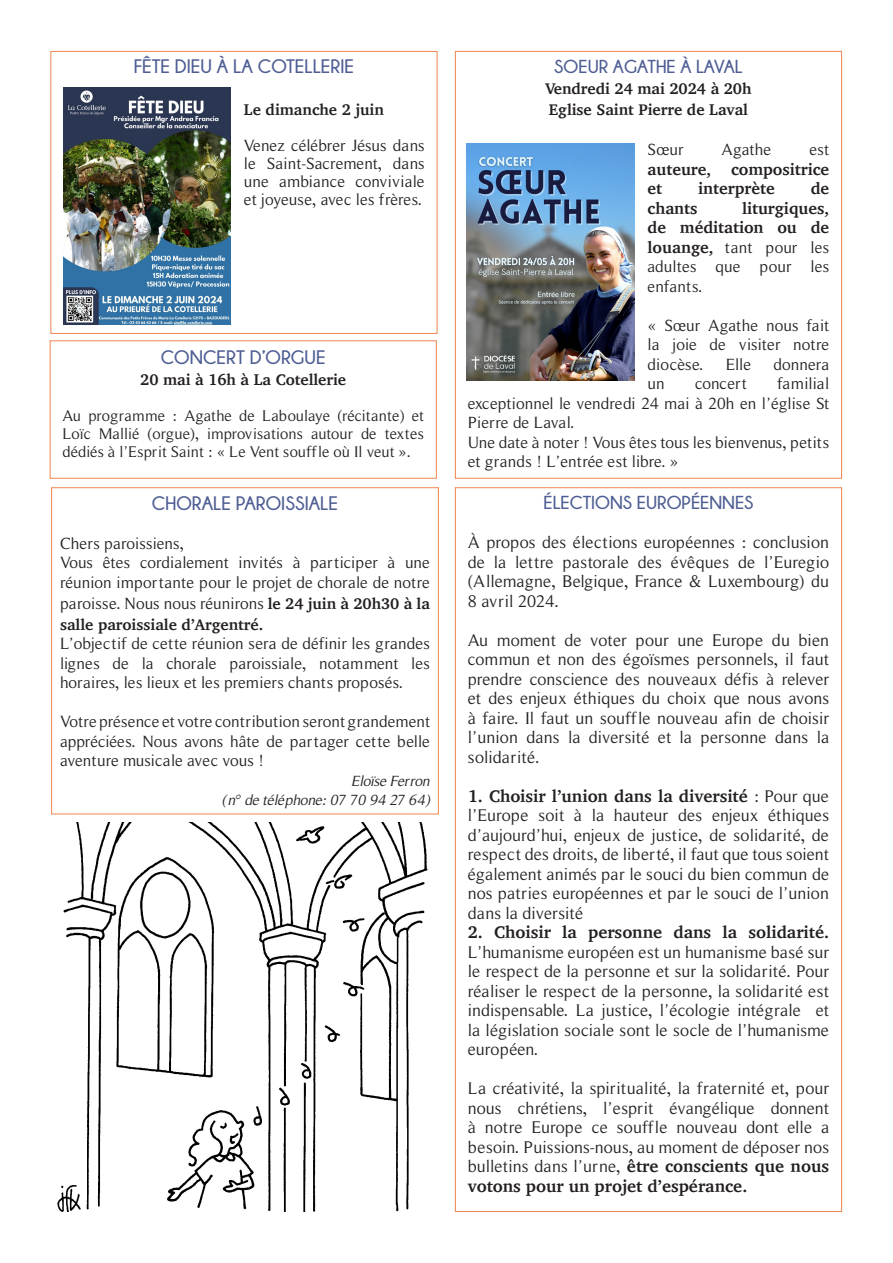
<style>
.page{position:relative;width:893px;height:1263px;background:#fff}
.page>*{position:absolute;margin:0;border:0;box-sizing:border-box;transform-origin:0 0}
.t1{font:700 19.5px "Champagne&Limousines";color:#4f5e94}
.t2{font:700 18.75px "Champagne&Limousines";color:#4f5e94}
.t3{font:17.25px/19.5px "Roman Serif";color:#231f20;text-align:justify}
.t4{font:16.5px/19.5px "Roman Serif";color:#231f20;text-align:justify}
.t5{font:700 16.5px/19.5px "Charter";color:#231f20;text-align:justify}
.t6{font:15.75px/18px "Roman Serif";color:#231f20;text-align:justify}
.t7{font:700 15.75px "Charter";color:#231f20}
.t8{font:italic 15px "Roman Serif";color:#231f20}
.s1{font-family:"Charter";font-weight:700;font-size:15.75px}
.s2{font-family:"Roman Serif";font-weight:400}
.s3{font-family:"Charter";font-weight:700}
</style>
<div class="page">
<div style="left:50px;top:51px;width:387px;height:283px;border:1px solid #f0854f"></div>
<img style="left:63px;top:87px;width:168px;height:237px">
<img style="left:467px;top:144px;width:167px;height:237px">
<div style="left:50px;top:340px;width:387px;height:139px;border:1px solid #f0854f"></div>
<div style="left:51px;top:487px;width:388px;height:327px;border:1px solid #f0854f"></div>
<img style="left:57px;top:822px;width:371px;height:390px">
<p class="t1" style="left:134px;top:56px;width:222px">FÊTE DIEU À LA COTELLERIE</p>
<p class="t7" style="left:244px;top:96px;width:141px">Le dimanche 2 juin</p>
<p class="t4" style="left:244px;top:137px;width:182px;line-height:18px">Venez célébrer Jésus dans le Saint-Sacrement, dans une ambiance conviviale et joyeuse, avec les frères.</p>
<p class="t1" style="left:161px;top:346px;width:167px">CONCERT D’ORGUE</p>
<p class="t7" style="left:140px;top:366px;width:208px">20 mai à 16h à La Cotellerie</p>
<p class="t6" style="left:62px;top:406px;width:363px">Au programme : Agathe de Laboulaye (récitante) et Loïc Mallié (orgue), improvisations autour de textes dédiés à l’Esprit Saint : « Le Vent souffle où Il veut ».</p>
<p class="t1" style="left:152px;top:492px;width:188px">CHORALE PAROISSIALE</p>
<p class="t4" style="left:60px;top:533px;width:125px">Chers paroissiens,</p>
<p class="t4" style="left:60px;top:553px;width:371px">Vous êtes cordialement invités à participer à une réunion importante pour le projet de chorale de notre</p>
<p class="t4" style="left:60px;top:593px;width:371px">paroisse. Nous nous réunirons <span class="s1">le 24 juin à 20h30 à la</span></p>
<p class="t7" style="left:60px;top:611px;width:205px">salle paroissiale d’Argentré.</p>
<p class="t4" style="left:60px;top:634px;width:371px">L’objectif de cette réunion sera de définir les grandes lignes de la chorale paroissiale, notamment les horaires, les lieux et les premiers chants proposés.</p>
<p class="t4" style="left:60px;top:712px;width:371px">Votre présence et votre contribution seront grandement appréciées. Nous avons hâte de partager cette belle aventure musicale avec vous !</p>
<p class="t8" style="left:352px;top:772px;width:80px">Eloïse Ferron</p>
<p class="t8" style="left:223px;top:792px;width:208px">(n° de téléphone: 07 70 94 27 64)</p>
<p class="t2" style="left:554px;top:56px;width:190px">SOEUR AGATHE À LAVAL</p>
<p class="t7" style="left:545px;top:75px;width:208px">Vendredi 24 mai 2024 à 20h</p>
<p class="t7" style="left:549px;top:96px;width:201px">Eglise Saint Pierre de Laval</p>
<p class="t4" style="left:648px;top:140px;width:37px">Sœur</p>
<p class="t4" style="left:721px;top:140px;width:51px">Agathe</p>
<p class="t5" style="left:648px;top:140px;width:183px;text-indent:162px"><span class="s2">est </span>auteure, compositrice et</p>
<p class="t5" style="left:698px;top:179px;width:78px">interprète</p>
<p class="t5" style="left:811px;top:179px;width:20px">de</p>
<p class="t5" style="left:648px;top:198px;width:183px;text-indent:94px">liturgiques, de méditation ou de louange, <span class="s2">tant pour les adultes que pour les enfants.</span></p>
<p class="t4" style="left:648px;top:315px;width:183px">« Sœur Agathe nous fait la joie de visiter notre diocèse.</p>
<p class="t5" style="left:648px;top:198px;width:51px">chants</p>
<p class="t4" style="left:726px;top:354px;width:27px">Elle</p>
<p class="t4" style="left:773px;top:354px;width:57px">donnera</p>
<p class="t4" style="left:468px;top:374px;width:363px;text-indent:309px">familial exceptionnel le vendredi 24 mai à 20h en l’église St Pierre de Laval.</p>
<p class="t4" style="left:468px;top:432px;width:363px">Une date à noter ! Vous êtes tous les bienvenus, petits et grands ! L’entrée est libre. »</p>
<p class="t4" style="left:648px;top:374px;width:19px">un</p>
<p class="t4" style="left:695px;top:374px;width:53px">concert</p>
<p class="t2" style="left:543px;top:492px;width:212px">ÉLECTIONS EUROPÉENNES</p>
<p class="t3" style="left:468px;top:533px;width:363px">À propos des élections européennes : conclusion de la lettre pastorale des évêques de l’Euregio (Allemagne, Belgique, France &amp; Luxembourg) du 8 avril 2024.</p>
<p class="t3" style="left:468px;top:630px;width:363px">Au moment de voter pour une Europe du bien commun et non des égoïsmes personnels, il faut prendre conscience des nouveaux défis à relever et des enjeux éthiques du choix que nous avons à faire. Il faut un souffle nouveau afin de choisir l’union dans la diversité et la personne dans la solidarité.</p>
<p class="t3" style="left:468px;top:786px;width:363px"><span class="s3">1. Choisir l’union dans la diversité</span> : Pour que l’Europe soit à la hauteur des enjeux éthiques d’aujourd’hui, enjeux de justice, de solidarité, de respect des droits, de liberté, il faut que tous soient également animés par le souci du bien commun de nos patries européennes et par le souci de l’union dans la diversité</p>
<p class="t3" style="left:468px;top:923px;width:363px"><span class="s3">2. Choisir la personne dans la solidarité.<br></span>L’humanisme européen est un humanisme basé sur le respect de la personne et sur la solidarité. Pour réaliser le respect de la personne, la solidarité est indispensable. La justice, l’écologie intégrale et la législation sociale sont le socle de l’humanisme européen.</p>
<p class="t3" style="left:468px;top:1079px;width:363px">La créativité, la spiritualité, la fraternité et, pour nous chrétiens, l’esprit évangélique donnent à notre Europe ce souffle nouveau dont elle a besoin. Puissions-nous, au moment de déposer nos bulletins dans l’urne, <span class="s3">être conscients que nous votons pour un projet d’espérance.</span></p>
</div>
